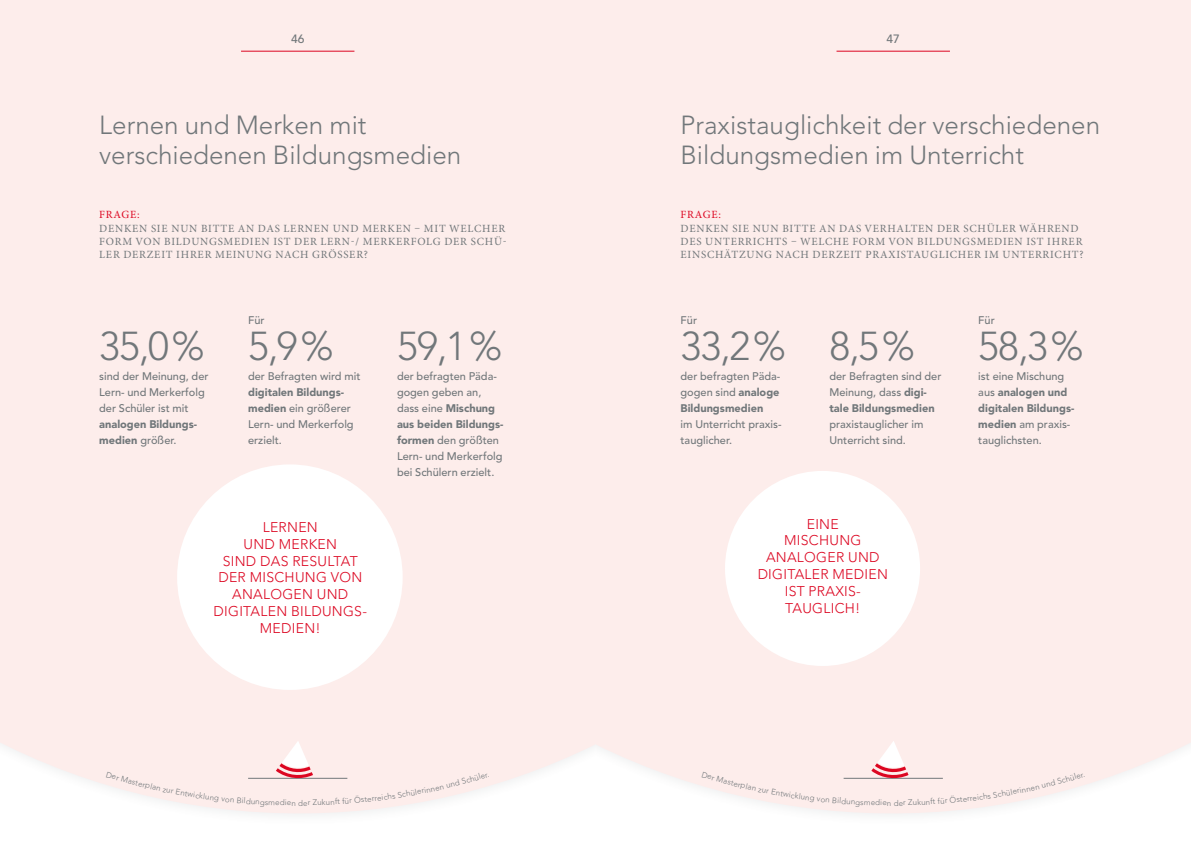
<style>
.page{position:relative;width:1191px;height:842px;background:#fff}
.page>*{position:absolute;margin:0;border:0;box-sizing:border-box;transform-origin:0 0}
.t1{font:300 40px "Avenir LT Std";letter-spacing:-.02em;color:#71777a}
.t2{font:300 26px/30px "Avenir LT Std";color:#71777a}
.t3{font:300 14px/16.8px "Avenir LT Std";letter-spacing:.02em;color:#dc0621;text-align:center}
.t4{font:500 12px "Avenir LT Std";color:#71777a}
.t5{font:500 11px/16px "Avenir LT Std";color:#71777a}
.t6{font:11px/13px "Minion Pro";letter-spacing:.07em;color:#71777a}
.t7{font:900 11px/16px "Avenir LT Std";color:#71777a}
.t8{font:11px "Minion Pro";letter-spacing:.07em;color:#dc0621}
.t9{font:300 8px "Avenir LT Std";color:#71777a}
.s1{font-weight:500}
.s2{font-weight:900}
</style>
<div class="page">
<div style="left:0;top:0;width:595px;height:815px;background:#fdedeb"></div>
<div style="left:595px;top:0;width:596px;height:815px;background:#fdedeb"></div>
<hr style="left:248px;top:778px;width:99px;height:1px;background:#71777a">
<svg style="left:276px;top:741px;width:37px;height:39px"></svg>
<hr style="left:843px;top:778px;width:100px;height:1px;background:#71777a">
<svg style="left:871px;top:741px;width:37px;height:39px"></svg>
<div style="left:177px;top:464px;width:226px;height:226px;background:#fff;border-radius:50%"></div>
<div style="left:725px;top:471px;width:195px;height:195px;background:#fff;border-radius:50%"></div>
<hr style="left:836px;top:51px;width:114px;height:1px;background:#dc0621">
<hr style="left:241px;top:51px;width:113px;height:1px;background:#dc0621">
<svg style="left:701px;top:771px;width:68px;height:23px;background:#fcedeb"></svg>
<svg style="left:789px;top:792px;width:5px;height:6px"></svg>
<svg style="left:809px;top:796px;width:30px;height:7px"></svg>
<svg style="left:855px;top:799px;width:31px;height:8px"></svg>
<svg style="left:899px;top:795px;width:78px;height:10px"></svg>
<svg style="left:993px;top:791px;width:4px;height:7px"></svg>
<svg style="left:1012px;top:789px;width:8px;height:5px"></svg>
<svg style="left:1035px;top:773px;width:49px;height:16px"></svg>
<svg style="left:106px;top:771px;width:68px;height:23px;background:#fcedec"></svg>
<svg style="left:194px;top:792px;width:5px;height:6px"></svg>
<svg style="left:214px;top:796px;width:29px;height:7px"></svg>
<svg style="left:260px;top:799px;width:31px;height:8px"></svg>
<svg style="left:303px;top:795px;width:78px;height:10px"></svg>
<svg style="left:397px;top:791px;width:5px;height:7px"></svg>
<svg style="left:417px;top:789px;width:7px;height:5px"></svg>
<svg style="left:440px;top:773px;width:49px;height:16px"></svg>
<p class="t4" style="left:291px;top:32px;width:15px">46</p>
<p class="t4" style="left:886px;top:32px;width:15px">47</p>
<h2 class="t2" style="left:99px;top:110px;width:363px">Lernen und Merken mit verschiedenen Bildungsmedien</h2>
<p class="t8" style="left:99px;top:208px;width:42px">FRAGE:</p>
<p class="t6" style="left:99px;top:222px;width:409px">DENKEN SIE NUN BITTE AN DAS LERNEN UND MERKEN – MIT WELCHER<br>FORM VON BILDUNGSMEDIEN IST DER LERN-/ MERKERFOLG DER SCHÜ-<br>LER DERZEIT IHRER MEINUNG NACH GRÖSSER?</p>
<h1 class="t1" style="left:99px;top:323px;width:107px">35,0 %</h1>
<p class="t5" style="left:99px;top:369px;width:111px">sind der Meinung, der<br>Lern- und Merkerfolg der Schüler ist mit</p>
<p class="t7" style="left:99px;top:417px;width:99px">analogen Bildungs&shy;medien <span class="s1">größer.</span></p>
<p class="t5" style="left:248px;top:312px;width:18px">Für</p>
<h1 class="t1" style="left:248px;top:323px;width:87px">5,9 %</h1>
<p class="t5" style="left:248px;top:369px;width:114px">der Befragten wird mit</p>
<p class="t5" style="left:248px;top:385px;width:107px"><span class="s2">digitalen Bildungs&shy;medien</span> ein größerer<br>Lern- und Merkerfolg erzielt.</p>
<p class="t3" style="left:214px;top:519px;width:155px">LERNEN<br>UND MERKEN<br>SIND DAS RESULTAT<br>DER MISCHUNG VON<br>ANALOGEN UND<br>DIGITALEN BILDUNGS-<br>MEDIEN!</p>
<h1 class="t1" style="left:397px;top:323px;width:107px">59,1 %</h1>
<p class="t5" style="left:397px;top:369px;width:108px">der befragten Päda&shy;gogen geben an, dass eine <span class="s2">Mischung aus beiden Bildungs&shy;formen</span> den größten<br>Lern- und Merkerfolg bei Schülern erzielt.</p>
<p class="t9" style="left:177px;top:787px;width:19px;rotate:10deg">Entw</p>
<p class="t9" style="left:200px;top:791px;width:17px;rotate:8deg">klun</p>
<p class="t9" style="left:244px;top:796px;width:18px;rotate:4deg">ldun</p>
<p class="t9" style="left:291px;top:798px;width:13px">n d</p>
<p class="t9" style="left:381px;top:793px;width:15px;rotate:-8deg">ichs</p>
<p class="t9" style="left:401px;top:790px;width:17px;rotate:-10deg">chül</p>
<p class="t9" style="left:423px;top:786px;width:17px;rotate:-12deg">inne</p>
<h2 class="t2" style="left:680px;top:110px;width:421px">Praxistauglichkeit der verschiedenen<br>Bildungsmedien im Unterricht</h2>
<p class="t8" style="left:680px;top:208px;width:42px">FRAGE:</p>
<p class="t6" style="left:680px;top:222px;width:404px">DENKEN SIE NUN BITTE AN DAS VERHALTEN DER SCHÜLER WÄHREND<br>DES UNTERRICHTS – WELCHE FORM VON BILDUNGSMEDIEN IST IHRER<br>EINSCHÄTZUNG NACH DERZEIT PRAXISTAUGLICHER IM UNTERRICHT?</p>
<p class="t5" style="left:680px;top:312px;width:18px">Für</p>
<h1 class="t1" style="left:680px;top:323px;width:107px">33,2 %</h1>
<p class="t5" style="left:680px;top:369px;width:101px;text-align:justify">der befragten Päda&shy;gogen sind <span class="s2">analoge Bildungsmedien</span></p>
<p class="t5" style="left:680px;top:417px;width:103px">im Unterricht praxis&shy;tauglicher.</p>
<h1 class="t1" style="left:829px;top:323px;width:87px">8,5 %</h1>
<p class="t5" style="left:829px;top:369px;width:113px">der Befragten sind der<br>Meinung, dass <span class="s2">digi&shy;tale Bildungsmedien</span></p>
<p class="t5" style="left:829px;top:417px;width:95px">praxistauglicher im<br>Unterricht sind.</p>
<p class="t3" style="left:757px;top:515px;width:132px">EINE<br>MISCHUNG<br>ANALOGER UND<br>DIGITALER MEDIEN<br>IST PRAXIS-<br>TAUGLICH!</p>
<p class="t5" style="left:978px;top:312px;width:18px">Für</p>
<h1 class="t1" style="left:978px;top:323px;width:107px">58,3 %</h1>
<p class="t5" style="left:978px;top:369px;width:98px">ist eine Mischung aus <span class="s2">analogen und digitalen Bildungs&shy;medien</span> am praxis&shy;tauglichsten.</p>
<p class="t9" style="left:772px;top:787px;width:19px;rotate:10deg">Entw</p>
<p class="t9" style="left:795px;top:791px;width:17px;rotate:8deg">klun</p>
<p class="t9" style="left:839px;top:796px;width:18px;rotate:4deg">ldun</p>
<p class="t9" style="left:887px;top:798px;width:13px">n d</p>
<p class="t9" style="left:976px;top:793px;width:15px;rotate:-8deg">ichs</p>
<p class="t9" style="left:996px;top:790px;width:17px;rotate:-10deg">chül</p>
<p class="t9" style="left:1018px;top:786px;width:17px;rotate:-12deg">inne</p>
</div>
